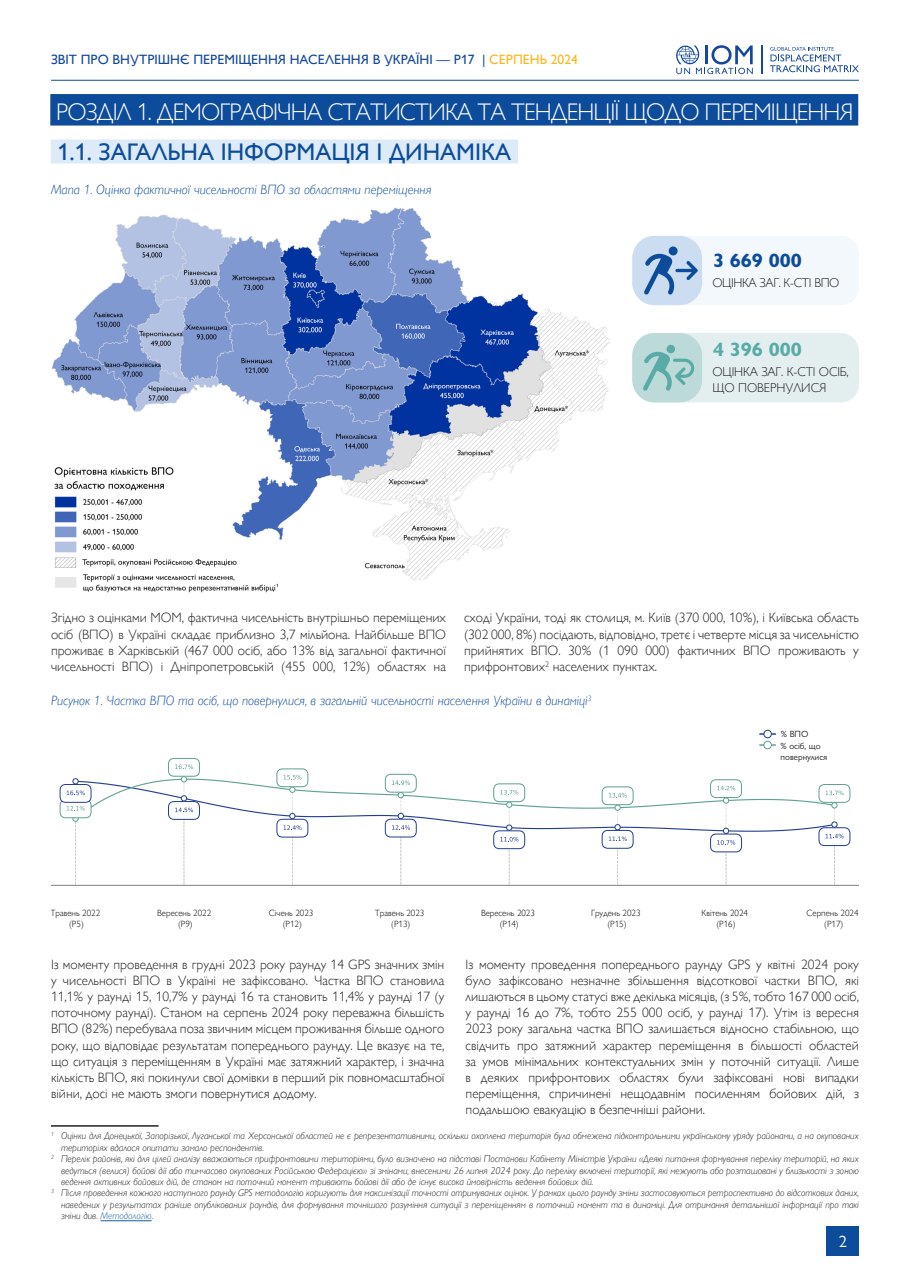
<style>
.page{position:relative;width:910px;height:1280px;background:#fff}
.page>*{position:absolute;margin:0;border:0;box-sizing:border-box;transform-origin:0 0}
.MAIN_SECTION_HEADING{font:300 24px "Gill Sans Nova";letter-spacing:-.035em;color:#fff}
.t1{font:24px "Gill Sans Nova";color:#0d4c9b}
.basic{font:700 19.5px "Gill Sans Nova";color:#5aaba8}
.basic-2{font:700 19.5px "Gill Sans Nova";color:#0d4c9b}
.t2{font:16.5px "Gill Sans Nova";color:#fff}
.basic-3{font:300 13.5px/16.2px "Gill Sans Nova";color:#231f20;text-align:justify}
.title_pic{font:italic 300 13.5px "Gill Sans Nova";color:#0d4c9b}
.t3{font:500 13.5px "Gill Sans Nova";color:#13499c}
.basic-4{font:300 12.75px/15.3px "Gill Sans Nova";letter-spacing:-.01em;color:#231f20}
.basic-5{font:300 12.75px "Gill Sans Nova";letter-spacing:-.03em;color:#231f20}
.t4{font:italic 300 9.9px/11.4px "Gill Sans Nova";color:#231f20;text-align:justify}
.t5{font:300 9px/10.8px "Gill Sans Nova";color:#040503;text-align:center}
.t6{font:9px/10.8px "Gill Sans Nova";color:#231f20}
.s1{color:#fcb61c}
.s2{color:#175d9e}
</style>
<div class="page">
<hr style="left:51px;top:80px;width:808px;height:1px;background:#13499c">
<svg style="left:761px;top:45px;width:1px;height:29px"></svg>
<svg style="left:676px;top:45px;width:77px;height:29px"></svg>
<svg style="left:770px;top:47px;width:89px;height:25px"></svg>
<div style="left:827px;top:1226px;width:32px;height:29px;background:#0d4c9b"></div>
<div style="left:51px;top:139px;width:467px;height:24px;background:#dcebf7"></div>
<hr style="left:100px;top:1220px;width:52px;height:1px;background:#175d9e">
<hr style="left:51px;top:885px;width:808px;height:1px;background:#808180">
<div style="left:60px;top:799px;width:31px;height:19px;border:1px solid #5ea194;border-radius:6px"></div>
<div style="left:60px;top:784px;width:31px;height:18px;background:#fff;border-radius:6px"></div>
<div style="left:60px;top:784px;width:31px;height:19px;border:1px solid #233f93;border-radius:6px"></div>
<div style="left:168px;top:758px;width:32px;height:19px;border:1px solid #5ea194;border-radius:6px"></div>
<svg style="left:175px;top:764px;width:18px;height:5px"></svg>
<div style="left:277px;top:768px;width:31px;height:19px;border:1px solid #5ea194;border-radius:6px"></div>
<div style="left:385px;top:774px;width:32px;height:18px;border:1px solid #5ea194;border-radius:6px"></div>
<div style="left:819px;top:784px;width:31px;height:19px;border:1px solid #5ea194;border-radius:6px"></div>
<div style="left:819px;top:827px;width:31px;height:19px;border:1px solid #233f93;border-radius:6px"></div>
<svg style="left:67px;top:775px;width:777px;height:110px"></svg>
<svg style="left:760px;top:729px;width:15px;height:20px"></svg>
<div style="left:50px;top:94px;width:808px;height:32px;background:#0d4c9b"></div>
<img style="left:52px;top:207px;width:558px;height:386px">
<div style="left:634px;top:236px;width:225px;height:69px;background:#f3f8fc;border-radius:18px"></div>
<div style="left:634px;top:333px;width:225px;height:69px;background:#e3efef;border-radius:18px"></div>
<div style="left:632px;top:236px;width:70px;height:69px;background:#ccddf1;border-radius:22px"></div>
<svg style="left:644px;top:246px;width:54px;height:49px"></svg>
<div style="left:632px;top:333px;width:70px;height:69px;background:#bbdad8;border-radius:22px"></div>
<svg style="left:643px;top:344px;width:51px;height:47px"></svg>
<hr style="left:51px;top:1125px;width:108px;height:2px;background:#231f20">
<p class="t3" style="left:51px;top:51px;width:528px">ЗВІТ ПРО ВНУТРІШНЄ ПЕРЕМІЩЕННЯ НАСЕЛЕННЯ В УКРАЇНІ — Р17 | <span class="s1">СЕРПЕНЬ 2024</span></p>
<p class="MAIN_SECTION_HEADING" style="left:56px;top:99px;width:799px">РОЗДІЛ 1. ДЕМОГРАФІЧНА СТАТИСТИКА ТА ТЕНДЕНЦІЇ ЩОДО ПЕРЕМІЩЕННЯ</p>
<p class="t1" style="left:57px;top:138px;width:455px">1.1. ЗАГАЛЬНА ІНФОРМАЦІЯ І ДИНАМІКА</p>
<p class="title_pic" style="left:51px;top:183px;width:382px">Мапа 1. Оцінка фактичної чисельності ВПО за областями переміщення</p>
<p class="basic-2" style="left:713px;top:249px;width:90px">3 669 000</p>
<p class="basic-5" style="left:712px;top:276px;width:129px">ОЦІНКА ЗАГ. К-СТІ ВПО</p>
<p class="basic" style="left:713px;top:338px;width:90px">4 396 000</p>
<p class="basic-4" style="left:712px;top:365px;width:138px">ОЦІНКА ЗАГ. К-СТІ ОСІБ,<br>ЩО ПОВЕРНУЛИСЯ</p>
<p class="basic-3" style="left:51px;top:610px;width:396px">Згідно з оцінками МОМ, фактична чисельність внутрішньо переміщених осіб (ВПО) в Україні складає приблизно 3,7 мільйона. Найбільше ВПО проживає в Харківській (467 000 осіб, або 13% від загальної фактичної чисельності ВПО) і Дніпропетровській (455 000, 12%) областях на</p>
<p class="basic-3" style="left:464px;top:610px;width:396px">сході України, тоді як столиця, м. Київ (370 000, 10%), і Київська область (302 000, 8%) посідають, відповідно, третє і четверте місця за чисельністю прийнятих ВПО. 30% (1 090 000) фактичних ВПО проживають у прифронтових<sup>2</sup> населених пунктах.</p>
<p class="title_pic" style="left:51px;top:693px;width:542px">Рисунок 1. Частка ВПО та осіб, що повернулися, в загальній чисельності населення України в динаміці<sup>3</sup></p>
<p class="t6" style="left:781px;top:728px;width:29px">% ВПО</p>
<p class="t6" style="left:781px;top:740px;width:48px">% осіб, що повернулися</p>
<p class="t5" style="left:50px;top:908px;width:51px">Травень 2022 (Р5)</p>
<p class="t5" style="left:157px;top:908px;width:55px">Вересень 2022 (Р9)</p>
<p class="t5" style="left:269px;top:908px;width:46px">Січень 2023 (Р12)</p>
<p class="t5" style="left:375px;top:908px;width:51px">Травень 2023 (Р13)</p>
<p class="t5" style="left:481px;top:908px;width:55px">Вересень 2023 (Р14)</p>
<p class="t5" style="left:591px;top:908px;width:51px">Грудень 2023 (Р15)</p>
<p class="t5" style="left:702px;top:908px;width:48px">Квітень 2024 (Р16)</p>
<p class="t5" style="left:807px;top:908px;width:53px">Серпень 2024 (Р17)</p>
<p class="basic-3" style="left:51px;top:956px;width:395px">Із моменту проведення в грудні 2023 року раунду 14 GPS значних змін у чисельності ВПО в Україні не зафіксовано. Частка ВПО становила 11,1% у раунді 15, 10,7% у раунді 16 та становить 11,4% у раунді 17 (у поточному раунді). Станом на серпень 2024 року переважна більшість ВПО (82%) перебувала поза звичним місцем проживання більше одного року, що відповідає результатам попереднього раунду. Це вказує на те, що ситуація з переміщенням в Україні має затяжний характер, і значна кількість ВПО, які покинули свої домівки в перший рік повномасштабної війни, досі не мають змоги повернутися додому.</p>
<p class="basic-3" style="left:466px;top:956px;width:395px">Із моменту проведення попереднього раунду GPS у квітні 2024 року було зафіксовано незначне збільшення відсоткової частки ВПО, які лишаються в цьому статусі вже декілька місяців, (з 5%, тобто 167 000 осіб, у раунді 16 до 7%, тобто 255 000 осіб, у раунді 17). Утім із вересня 2023 року загальна частка ВПО залишається відносно стабільною, що свідчить про затяжний характер переміщення в більшості областей за умов мінімальних контекстуальних змін у поточній ситуації. Лише в деяких прифронтових областях були зафіксовані нові випадки переміщення, спричинені нещодавнім посиленням бойових дій, з подальшою евакуацію в безпечніші райони.</p>
<p class="t4" style="left:61px;top:1130px;width:799px;text-indent:-10px"><sup>1</sup> Оцінки для Донецької, Запорізької, Луганської та Херсонської областей не є репрезентативними, оскільки охоплена територія була обмежена підконтрольними українському уряду районами, а на окупованих територіях вдалося опитати замало респондентів.</p>
<p class="t4" style="left:61px;top:1153px;width:799px;text-indent:-10px"><sup>2</sup> Перелік районів, які для цілей аналізу вважаються прифронтовими територіями, було визначено на підставі Постанови Кабінету Міністрів України «Деякі питання формування переліку територій, на яких ведуться (велися) бойові дії або тимчасово окупованих Російською Федерацією» зі змінами, внесеними 26 липня 2024 року. До переліку включені території, які межують або розташовані у близькості з зоною ведення активних бойових дій, де станом на поточний момент тривають бойові дії або де існує висока ймовірність ведення бойових дій.</p>
<p class="t4" style="left:61px;top:1187px;width:800px;text-indent:-10px"><sup>3</sup> Після проведення кожного наступного раунду GPS методологію коригують для максимізації точності отримуваних оцінок. У рамках цього раунду зміни застосовуються ретроспективно до відсоткових даних, наведених у результатах раніше опублікованих раундів, для формування точнішого розуміння ситуації з переміщенням в поточний момент та в динаміці. Для отримання детальнішої інформації про такі зміни див. <span class="s2">Методологію</span>.</p>
<p class="t2" style="left:839px;top:1231px;width:10px">2</p>
</div>
